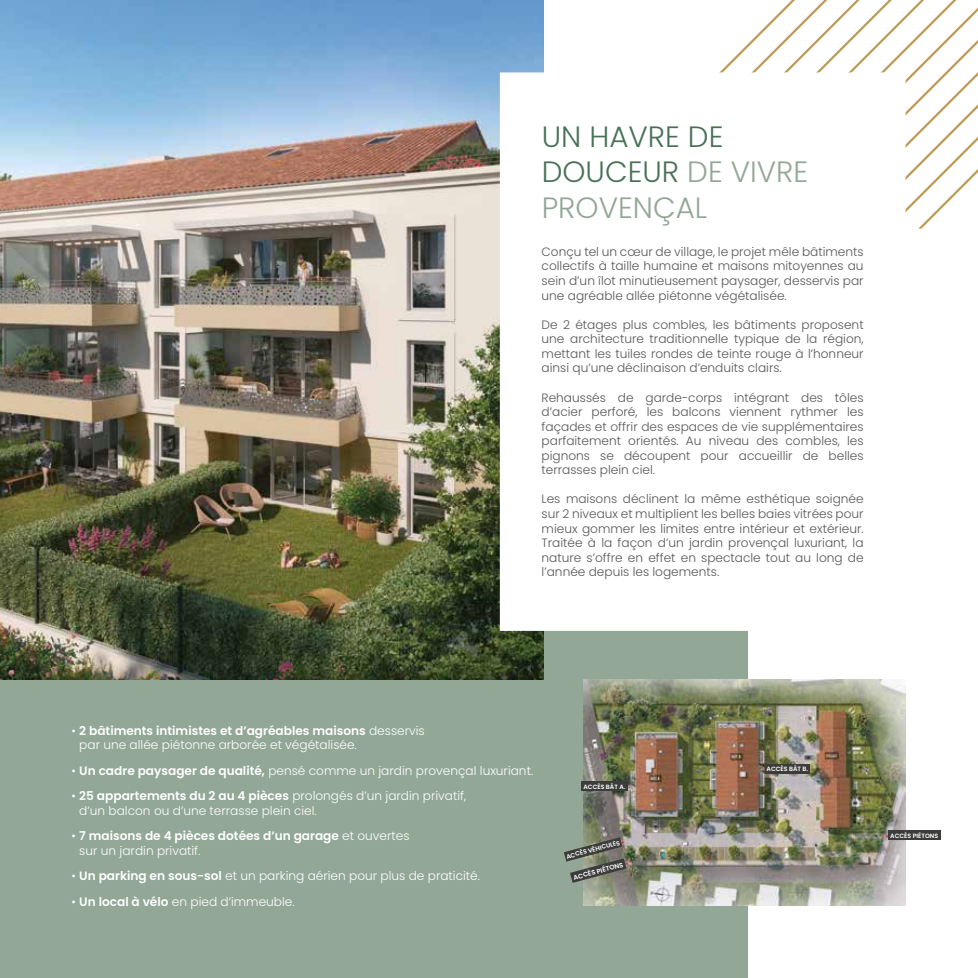
<style>
.page{position:relative;width:978px;height:978px;background:#fff}
.page>*{position:absolute;margin:0;border:0;box-sizing:border-box;transform-origin:0 0}
.t1{font:300 29.4px/35.2px "Poppins";color:#487157}
.t2{font:300 12.15px/14.5px "Poppins";color:#575756;text-align:justify}
.t3{font:300 12.15px/14.5px "Poppins";color:#fff}
.t4{font:600 12.15px/14.5px "Poppins";color:#fff}
.t5{font:600 6.6px "Poppins";color:#fff}
.t6{font:600 6.15px "Poppins";color:#fff}
.s1{color:#92a796}
.s2{font-weight:600}
.s3{font-weight:300}
</style>
<div class="page">
<svg style="left:757px;top:3px;width:32px;height:69px"></svg>
<svg style="left:789px;top:0;width:32px;height:72px"></svg>
<svg style="left:821px;top:0;width:157px;height:229px"></svg>
<div style="left:0;top:590px;width:748px;height:388px;background:#92a796"></div>
<img style="left:0;top:0;width:543px;height:679px">
<div style="left:500px;top:72px;width:406px;height:559px;background:#fff"></div>
<img style="left:583px;top:679px;width:323px;height:227px">
<div style="left:888px;top:831px;width:52px;height:9px;background:#3c3c3b"></div>
<svg style="left:564px;top:837px;width:62px;height:46px"></svg>
<div style="left:765px;top:764px;width:45px;height:10px;background:#3c3c3b"></div>
<div style="left:582px;top:782px;width:46px;height:9px;background:#3c3c3b"></div>
<h1 class="t1" style="left:542px;top:119px;width:268px">UN HAVRE DE<br>DOUCEUR <span class="s1">DE VIVRE<br>PROVENÇAL</span></h1>
<p class="t2" style="left:542px;top:244px;width:324px">Conçu tel un cœur de village, le projet mêle bâtiments collectifs à taille humaine et maisons mitoyennes au sein d’un îlot minutieusement paysager, desservis par une agréable allée piétonne végétalisée.</p>
<p class="t2" style="left:542px;top:317px;width:324px">De 2 étages plus combles, les bâtiments proposent une architecture traditionnelle typique de la région, mettant les tuiles rondes de teinte rouge à l’honneur ainsi qu’une déclinaison d’enduits clairs.</p>
<p class="t2" style="left:542px;top:390px;width:324px">Rehaussés de garde-corps intégrant des tôles d’acier perforé, les balcons viennent rythmer les façades et offrir des espaces de vie supplémentaires parfaitement orientés. Au niveau des combles, les pignons se découpent pour accueillir de belles terrasses plein ciel.</p>
<p class="t2" style="left:542px;top:492px;width:324px">Les maisons déclinent la même esthétique soignée sur 2 niveaux et multiplient les belles baies vitrées pour mieux gommer les limites entre intérieur et extérieur.<br>Traitée à la façon d’un jardin provençal luxuriant, la nature s’offre en effet en spectacle tout au long de l’année depuis les logements.</p>
<p class="t3" style="left:79px;top:723px;width:347px;text-indent:-8px">• <span class="s2">2 bâtiments intimistes et d’agréables maisons</span> desservis par une allée piétonne arborée et végétalisée.</p>
<p class="t3" style="left:72px;top:763px;width:463px">• <span class="s2">Un cadre paysager de qualité,</span> pensé comme un jardin provençal luxuriant.</p>
<p class="t3" style="left:79px;top:789px;width:388px;text-indent:-8px">• <span class="s2">25 appartements du 2 au 4 pièces</span> prolongés d’un jardin privatif, d’un balcon ou d’une terrasse plein ciel.</p>
<p class="t4" style="left:79px;top:829px;width:332px;text-indent:-8px"><span class="s3">•</span> 7 maisons de 4 pièces dotées d’un garage <span class="s3">et ouvertes sur un jardin privatif.</span></p>
<p class="t3" style="left:72px;top:869px;width:410px">• <span class="s2">Un parking en sous-sol</span> et un parking aérien pour plus de praticité.</p>
<p class="t3" style="left:72px;top:894px;width:225px">• <span class="s2">Un local à vélo</span> en pied d’immeuble.</p>
<p class="t6" style="left:583px;top:783px;width:43px">ACCÈS BÂT A.</p>
<p class="t6" style="left:566px;top:853px;width:57px;rotate:-15deg">ACCÈS VÉHICULES</p>
<p class="t5" style="left:573px;top:874px;width:53px;rotate:-15deg">ACCÈS PIÉTONS</p>
<p class="t6" style="left:767px;top:766px;width:43px">ACCÈS BÂT B.</p>
<p class="t6" style="left:890px;top:832px;width:49px">ACCÈS PIÉTONS</p>
</div>
